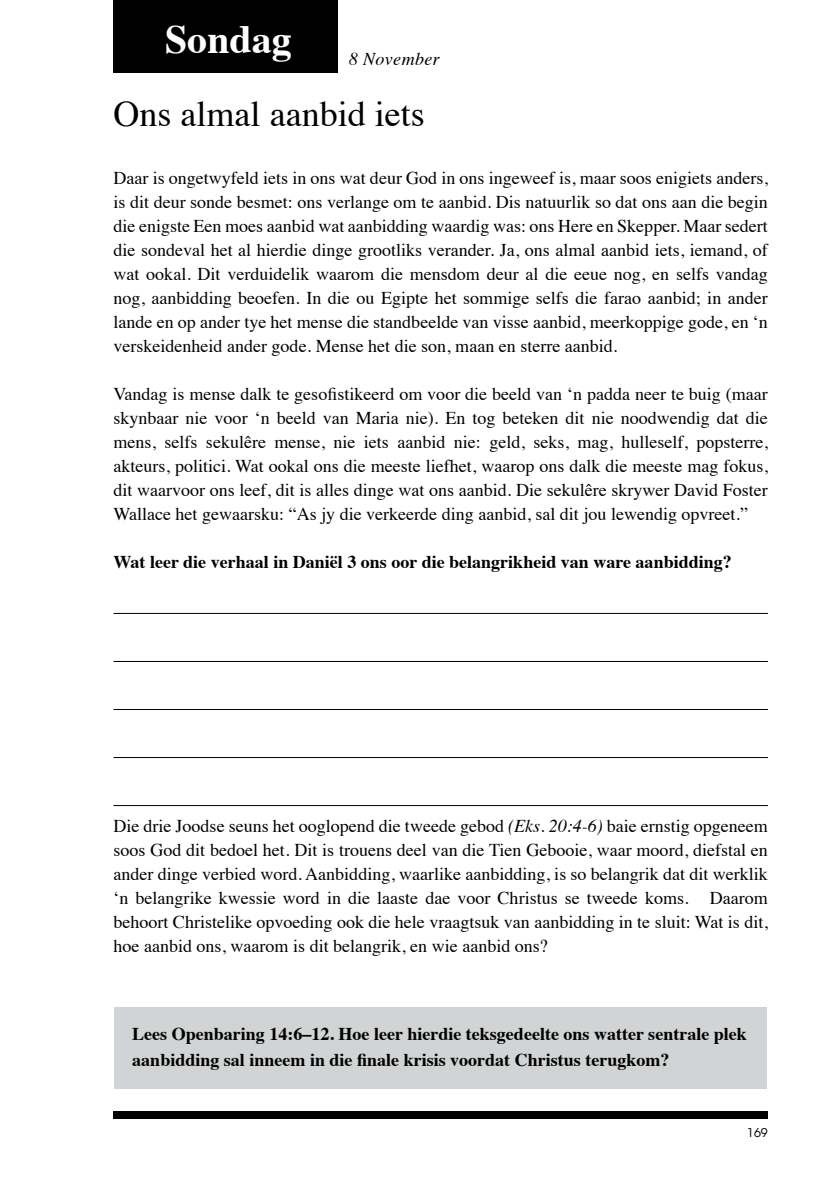
<style>
.page{position:relative;width:840px;height:1191px;background:#fff}
.page>*{position:absolute;margin:0;border:0;box-sizing:border-box;transform-origin:0 0}
.t1{font:700 40px "Times";color:#fff}
.t2{font:36px "Times";color:#000}
.t3{font:18px/24px "Times";color:#000;text-align:justify}
.t4{font:700 18px/26px "Times";color:#000}
.t5{font:italic 18px "Times";letter-spacing:.02em;color:#000}
.t6{font:12px "ITC Avant Garde Std";color:#000}
.s1{font-style:italic}
</style>
<div class="page">
<div style="left:113px;top:1111px;width:654px;height:8px;background:#000"></div>
<div style="left:113px;top:0;width:225px;height:72px;background:#000"></div>
<hr style="left:113px;top:613px;width:654px;height:1px;background:#000">
<hr style="left:113px;top:709px;width:654px;height:1px;background:#000">
<hr style="left:113px;top:661px;width:654px;height:1px;background:#000">
<hr style="left:113px;top:757px;width:654px;height:1px;background:#000">
<hr style="left:113px;top:805px;width:654px;height:1px;background:#000">
<div style="left:114px;top:1007px;width:652px;height:82px;background:#d1d3d4"></div>
<h1 class="t1" style="left:165px;top:1px;width:128px">Sondag</h1>
<p class="t5" style="left:349px;top:43px;width:92px">8 November</p>
<h2 class="t2" style="left:113px;top:80px;width:312px">Ons almal aanbid iets</h2>
<p class="t3" style="left:113px;top:164px;width:655px">Daar is ongetwyfeld iets in ons wat deur God in ons ingeweef is, maar soos enigiets anders, is dit deur sonde besmet: ons verlange om te aanbid. Dis natuurlik so dat ons aan die begin die enigste Een moes aanbid wat aanbidding waardig was: ons Here en Skepper. Maar sedert die sondeval het al hierdie dinge grootliks verander. Ja, ons almal aanbid iets, iemand, of wat ookal. Dit verduidelik waarom die mensdom deur al die eeue nog, en selfs vandag nog, aanbidding beoefen. In die ou Egipte het sommige selfs die farao aanbid; in ander lande en op ander tye het mense die standbeelde van visse aanbid, meerkoppige gode, en ‘n verskeidenheid ander gode. Mense het die son, maan en sterre aanbid.</p>
<p class="t3" style="left:113px;top:380px;width:655px">Vandag is mense dalk te gesofistikeerd om voor die beeld van ‘n padda neer te buig (maar skynbaar nie voor ‘n beeld van Maria nie). En tog beteken dit nie noodwendig dat die mens, selfs sekulêre mense, nie iets aanbid nie: geld, seks, mag, hulleself, popsterre, akteurs, politici. Wat ookal ons die meeste liefhet, waarop ons dalk die meeste mag fokus, dit waarvoor ons leef, dit is alles dinge wat ons aanbid. Die sekulêre skrywer David Foster Wallace het gewaarsku: “As jy die verkeerde ding aanbid, sal dit jou lewendig opvreet.”</p>
<p class="t4" style="left:113px;top:547px;width:619px">Wat leer die verhaal in Daniël 3 ons oor die belangrikheid van ware aanbidding?</p>
<p class="t3" style="left:113px;top:812px;width:655px">Die drie Joodse seuns het ooglopend die tweede gebod <span class="s1">(Eks. 20:4-6)</span> baie ernstig opgeneem soos God dit bedoel het. Dit is trouens deel van die Tien Gebooie, waar moord, diefstal en ander dinge verbied word. Aanbidding, waarlike aanbidding, is so belangrik dat dit werklik ‘n belangrike kwessie word in die laaste dae voor Christus se tweede koms. Daarom behoort Christelike opvoeding ook die hele vraagtsuk van aanbidding in te sluit: Wat is dit, hoe aanbid ons, waarom is dit belangrik, en wie aanbid ons?</p>
<p class="t4" style="left:132px;top:1019px;width:615px">Lees Openbaring 14:6–12. Hoe leer hierdie teksgedeelte ons watter sentrale plek aanbidding sal inneem in die finale krisis voordat Christus terugkom?</p>
<p class="t6" style="left:746px;top:1125px;width:22px">169</p>
</div>
